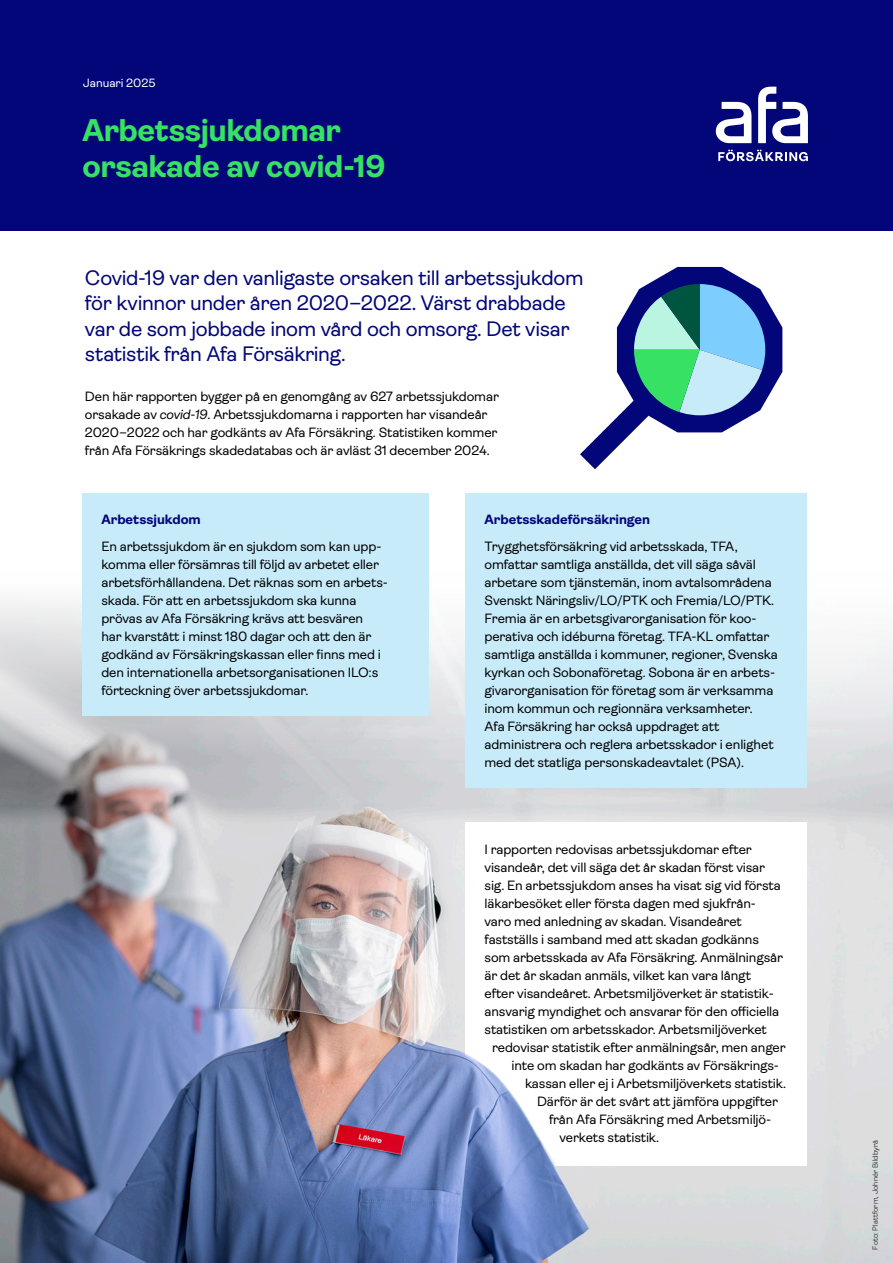
<style>
.page{position:relative;width:893px;height:1263px;background:#fff}
.page>*{position:absolute;margin:0;border:0;box-sizing:border-box;transform-origin:0 0}
.Rubrik_sid_1{font:700 31.5px/36px "Ambit";letter-spacing:-.015em;color:#37e164}
.Ingress_14_17_Reg{font:21px/25.5px "Ambit";letter-spacing:-.015em;color:#020678}
.Brödtext_9_12{font:13.5px/18px "Ambit";letter-spacing:-.01em;color:#000}
.Underrubrik_på_platt{font:700 13.5px "Ambit";color:#020678}
.Månad_och_år{font:12px "Ambit";letter-spacing:-.005em;color:#fff}
.Fotograf{font:300 7.5px "Ambit";letter-spacing:.01em;color:#000}
.s1{font-style:italic}
</style>
<div class="page">
<div style="left:0;top:0;width:893px;height:231px;background:#020678"></div>
<svg style="left:718px;top:150px;width:90px;height:11px"></svg>
<svg style="left:758px;top:87px;width:50px;height:56px"></svg>
<svg style="left:716px;top:102px;width:35px;height:41px"></svg>
<img style="left:0;top:570px;width:893px;height:693px">
<div style="left:82px;top:493px;width:346px;height:222px;background:#c8ebfa"></div>
<div style="left:465px;top:493px;width:341px;height:294px;background:#c8ebfa"></div>
<div style="left:465px;top:822px;width:341px;height:344px;background:#fff"></div>
<svg style="left:580px;top:267px;width:202px;height:202px"></svg>
<img style="left:454px;top:1049px;width:105px;height:122px">
<p class="Månad_och_år" style="left:83px;top:76px;width:74px">Januari 2025</p>
<h3 class="Rubrik_sid_1" style="left:82px;top:112px;width:305px">Arbetssjukdomar orsakade av covid-19</h3>
<p class="Ingress_14_17_Reg" style="left:85px;top:265px;width:500px">Covid-19 var den vanligaste orsaken till arbetssjukdom för kvinnor under åren 2020–2022. Värst drabbade var de som jobbade inom vård och omsorg. Det visar statistik från Afa Försäkring.</p>
<p class="Brödtext_9_12" style="left:85px;top:387px;width:415px">Den här rapporten bygger på en genomgång av 627 arbetssjukdomar orsakade av <span class="s1">covid-19</span>. Arbetssjukdomarna i rapporten har visandeår 2020–2022 och har godkänts av Afa Försäkring. Statistiken kommer från Afa Försäkrings skadedatabas och är avläst 31 december 2024.</p>
<h6 class="Underrubrik_på_platt" style="left:101px;top:512px;width:101px">Arbetssjukdom</h6>
<p class="Brödtext_9_12" style="left:101px;top:537px;width:286px">En arbetssjukdom är en sjukdom som kan upp&shy;komma eller försämras till följd av arbetet eller arbetsförhållandena. Det räknas som en arbets&shy;skada. För att en arbetssjukdom ska kunna prövas av Afa Försäkring krävs att besvären har kvarstått i minst 180 dagar och att den är godkänd av Försäkringskassan eller finns med i den internationella arbetsorganisationen ILO:s förteckning över arbetssjukdomar.</p>
<h6 class="Underrubrik_på_platt" style="left:484px;top:512px;width:167px">Arbetsskadeförsäkringen</h6>
<p class="Brödtext_9_12" style="left:484px;top:537px;width:295px">Trygghetsförsäkring vid arbetsskada, TFA, omfattar samtliga anställda, det vill säga såväl arbetare som tjänstemän, inom avtalsområdena Svenskt Näringsliv/LO/PTK och Fremia/LO/PTK.<br>Fremia är en arbetsgivarorganisation för koo&shy;perativa och idéburna företag. TFA-KL omfattar samtliga anställda i kommuner, regioner, Svenska kyrkan och Sobonaföretag. Sobona är en arbets&shy;givarorganisation för företag som är verksamma inom kommun och regionnära verksamheter.<br>Afa Försäkring har också uppdraget att administrera och reglera arbetsskador i enlighet med det statliga personskadeavtalet (PSA).</p>
<p class="Brödtext_9_12" style="left:484px;top:841px;width:269px">I rapporten redovisas arbetssjukdomar efter</p>
<p class="Brödtext_9_12" style="left:484px;top:859px;width:282px">visandeår, det vill säga det år skadan först visar</p>
<p class="Brödtext_9_12" style="left:484px;top:877px;width:298px">sig. En arbetssjukdom anses ha visat sig vid första</p>
<p class="Brödtext_9_12" style="left:484px;top:895px;width:271px">läkarbesöket eller första dagen med sjukfrån-</p>
<p class="Brödtext_9_12" style="left:484px;top:913px;width:259px">varo med anledning av skadan. Visandeåret</p>
<p class="Brödtext_9_12" style="left:484px;top:931px;width:276px">fastställs i samband med att skadan godkänns</p>
<p class="Brödtext_9_12" style="left:484px;top:949px;width:300px">som arbetsskada av Afa Försäkring. Anmälningsår</p>
<p class="Brödtext_9_12" style="left:484px;top:967px;width:268px">är det år skadan anmäls, vilket kan vara långt</p>
<p class="Brödtext_9_12" style="left:484px;top:985px;width:289px">efter visandeåret. Arbetsmiljöverket är statistik-</p>
<p class="Brödtext_9_12" style="left:484px;top:1003px;width:296px">ansvarig myndighet och ansvarar för den officiella</p>
<p class="Brödtext_9_12" style="left:484px;top:1021px;width:284px">statistiken om arbetsskador. Arbetsmiljöverket</p>
<p class="Brödtext_9_12" style="left:492px;top:1039px;width:295px">redovisar statistik efter anmälningsår, men anger</p>
<p class="Brödtext_9_12" style="left:512px;top:1057px;width:267px">inte om skadan har godkänts av Försäkrings-</p>
<p class="Brödtext_9_12" style="left:525px;top:1075px;width:263px">kassan eller ej i Arbetsmiljöverkets statistik.</p>
<p class="Brödtext_9_12" style="left:537px;top:1093px;width:242px">Därför är det svårt att jämföra uppgifter</p>
<p class="Brödtext_9_12" style="left:549px;top:1111px;width:222px">från Afa Försäkring med Arbetsmiljö-</p>
<p class="Brödtext_9_12" style="left:560px;top:1129px;width:101px">verkets statistik.</p>
<p class="Fotograf" style="left:871px;top:1249px;width:111px;rotate:-90deg">Foto: Plattform, Johnér Bildbyrå</p>
</div>
